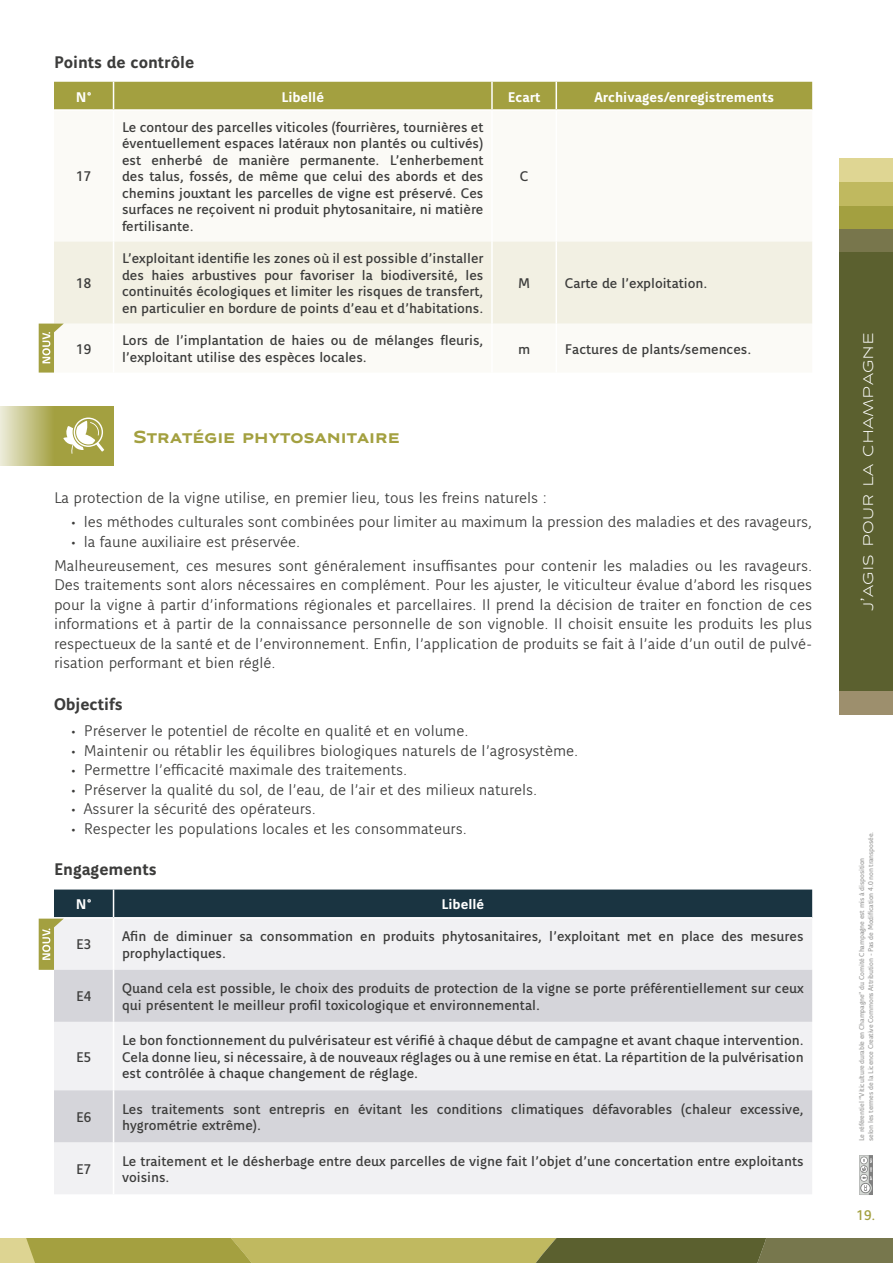
<style>
.page{position:relative;width:893px;height:1263px;background:#fff}
.page>*{position:absolute;margin:0;border:0;box-sizing:border-box;transform-origin:0 0}
.t1{font:700 18px "CIVC Sans";color:#3c3c3b}
.t2{font:700 18px "CIVC Title";color:#a3a040}
.t3{font:300 18px "CIVC Title";color:#fff}
.t4{font:300 16.5px/19.5px "CIVC Sans";color:#3c3c3b}
.t5{font:15px/16.5px "CIVC Sans";color:#3c3c3b}
.t6{font:700 15px "CIVC Sans";color:#fff}
.t7{font:15px "CIVC Sans";color:#a3a040}
.t8{font:7.5px/9px "CIVC Sans";letter-spacing:-.02em;color:#9d9d9c}
</style>
<div class="page">
<svg style="left:0;top:1238px;width:893px;height:25px;background:#97944b"></svg>
<div style="left:839px;top:229px;width:54px;height:23px;background:#78764c"></div>
<svg style="left:859px;top:1155px;width:14px;height:40px"></svg>
<div style="left:839px;top:205px;width:54px;height:24px;background:#a3a040"></div>
<div style="left:839px;top:182px;width:54px;height:23px;background:#c0b95f"></div>
<div style="left:839px;top:159px;width:54px;height:23px;background:#dfd693"></div>
<div style="left:839px;top:691px;width:54px;height:23px;background:#9d8f6d"></div>
<div style="left:839px;top:252px;width:54px;height:439px;background:#5b602f"></div>
<div style="left:54px;top:242px;width:758px;height:82px;background:#f2f0e3"></div>
<hr style="left:113px;top:242px;width:1px;height:82px;background:#fff">
<hr style="left:491px;top:242px;width:2px;height:82px;background:#fff">
<hr style="left:556px;top:242px;width:1px;height:82px;background:#fff">
<div style="left:54px;top:82px;width:758px;height:28px;background:#a3a040"></div>
<svg style="left:0;top:406px;width:114px;height:59px;background:#b9b76f"></svg>
<svg style="left:63px;top:417px;width:41px;height:37px"></svg>
<div style="left:54px;top:1142px;width:758px;height:52px;background:#f1f1f3"></div>
<svg style="left:54px;top:970px;width:758px;height:172px;fill:#d5d5da"></svg>
<hr style="left:113px;top:970px;width:1px;height:52px;background:#fff">
<hr style="left:113px;top:1022px;width:1px;height:68px;background:#fff">
<hr style="left:113px;top:1090px;width:1px;height:52px;background:#fff">
<hr style="left:113px;top:1142px;width:1px;height:52px;background:#fff">
<svg style="left:39px;top:324px;width:25px;height:49px"></svg>
<svg style="left:39px;top:889px;width:773px;height:81px"></svg>
<p class="t1" style="left:54px;top:52px;width:142px">Points de contrôle</p>
<p class="t6" style="left:76px;top:89px;width:17px">N°</p>
<p class="t6" style="left:281px;top:89px;width:44px">Libellé</p>
<p class="t6" style="left:508px;top:89px;width:34px">Ecart</p>
<p class="t6" style="left:594px;top:89px;width:181px">Archivages/enregistrements</p>
<p class="t5" style="left:76px;top:168px;width:16px">17</p>
<p class="t5" style="left:76px;top:275px;width:16px">18</p>
<p class="t5" style="left:122px;top:119px;width:363px;text-align:justify">Le contour des parcelles viticoles (fourrières, tournières et éventuellement espaces latéraux non plantés ou cultivés) est enherbé de manière permanente. L’enherbement des talus, fossés, de même que celui des abords et des chemins jouxtant les parcelles de vigne est préservé. Ces surfaces ne reçoivent ni produit phytosanitaire, ni matière fertilisante.</p>
<p class="t5" style="left:122px;top:250px;width:363px;text-align:justify">L’exploitant identifie les zones où il est possible d’installer des haies arbustives pour favoriser la biodiversité, les continuités écologiques et limiter les risques de transfert, en particulier en bordure de points d’eau et d’habitations.</p>
<p class="t5" style="left:520px;top:168px;width:10px">C</p>
<p class="t5" style="left:518px;top:275px;width:14px">M</p>
<p class="t5" style="left:565px;top:275px;width:144px">Carte de l’exploitation.</p>
<p class="t5" style="left:76px;top:341px;width:16px">19</p>
<p class="t5" style="left:122px;top:332px;width:363px">Lors de l’implantation de haies ou de mélanges fleuris, l’exploitant utilise des espèces locales.</p>
<p class="t5" style="left:518px;top:341px;width:14px">m</p>
<p class="t5" style="left:565px;top:341px;width:188px">Factures de plants/semences.</p>
<p class="t2" style="left:133px;top:426px;width:269px">Stratégie phytosanitaire</p>
<p class="t4" style="left:54px;top:488px;width:494px">La protection de la vigne utilise, en premier lieu, tous les freins naturels :</p>
<p class="t4" style="left:71px;top:512px;width:743px">• les méthodes culturales sont combinées pour limiter au maximum la pression des maladies et des ravageurs,</p>
<p class="t4" style="left:54px;top:530px;width:760px;line-height:23.7px;text-indent:17px">• la faune auxiliaire est préservée.<br>Malheureusement, ces mesures sont généralement insuffisantes pour contenir les maladies ou les ravageurs.</p>
<p class="t4" style="left:54px;top:575px;width:760px;text-align:justify">Des traitements sont alors nécessaires en complément. Pour les ajuster, le viticulteur évalue d’abord les risques pour la vigne à partir d’informations régionales et parcellaires. Il prend la décision de traiter en fonction de ces informations et à partir de la connaissance personnelle de son vignoble. Il choisit ensuite les produits les plus respectueux de la santé et de l’environnement. Enfin, l’application de produits se fait à l’aide d’un outil de pulvé&shy;risation performant et bien réglé.</p>
<p class="t1" style="left:54px;top:694px;width:70px">Objectifs</p>
<p class="t4" style="left:71px;top:721px;width:399px">• Préserver le potentiel de récolte en qualité et en volume.</p>
<p class="t4" style="left:71px;top:741px;width:509px">• Maintenir ou rétablir les équilibres biologiques naturels de l’agrosystème.</p>
<p class="t4" style="left:71px;top:760px;width:338px">• Permettre l’efficacité maximale des traitements.</p>
<p class="t4" style="left:71px;top:780px;width:468px">• Préserver la qualité du sol, de l’eau, de l’air et des milieux naturels.</p>
<p class="t4" style="left:71px;top:799px;width:246px">• Assurer la sécurité des opérateurs.</p>
<p class="t4" style="left:71px;top:819px;width:397px">• Respecter les populations locales et les consommateurs.</p>
<p class="t1" style="left:54px;top:860px;width:104px">Engagements</p>
<p class="t6" style="left:76px;top:896px;width:17px">N°</p>
<p class="t6" style="left:442px;top:896px;width:44px">Libellé</p>
<p class="t5" style="left:76px;top:936px;width:17px">E3</p>
<p class="t5" style="left:122px;top:928px;width:683px">Afin de diminuer sa consommation en produits phytosanitaires, l’exploitant met en place des mesures prophylactiques.</p>
<p class="t5" style="left:76px;top:988px;width:17px">E4</p>
<p class="t5" style="left:122px;top:980px;width:683px">Quand cela est possible, le choix des produits de protection de la vigne se porte préférentiellement sur ceux qui présentent le meilleur profil toxicologique et environnemental.</p>
<p class="t5" style="left:76px;top:1049px;width:17px">E5</p>
<p class="t5" style="left:122px;top:1032px;width:683px;text-align:justify">Le bon fonctionnement du pulvérisateur est vérifié à chaque début de campagne et avant chaque intervention.<br>Cela donne lieu, si nécessaire, à de nouveaux réglages ou à une remise en état. La répartition de la pulvérisation est contrôlée à chaque changement de réglage.</p>
<p class="t5" style="left:76px;top:1109px;width:17px">E6</p>
<p class="t5" style="left:122px;top:1101px;width:683px">Les traitements sont entrepris en évitant les conditions climatiques défavorables (chaleur excessive, hygrométrie extrême).</p>
<p class="t5" style="left:76px;top:1161px;width:17px">E7</p>
<p class="t5" style="left:122px;top:1153px;width:683px">Le traitement et le désherbage entre deux parcelles de vigne fait l’objet d’une concertation entre exploitants voisins.</p>
<p class="t3" style="left:856px;top:611px;width:281px;rotate:-90deg">j’agis pour la champagne</p>
<p class="t8" style="left:857px;top:1141px;width:311px;rotate:-90deg">Le référentiel “Viticulture durable en Champagne” du Comité Champagne est mis à disposition<br>selon les termes de la Licence Creative Commons Attribution - Pas de Modification 4.0 non transposée.</p>
<p class="t7" style="left:856px;top:1207px;width:20px">19.</p>
</div>
